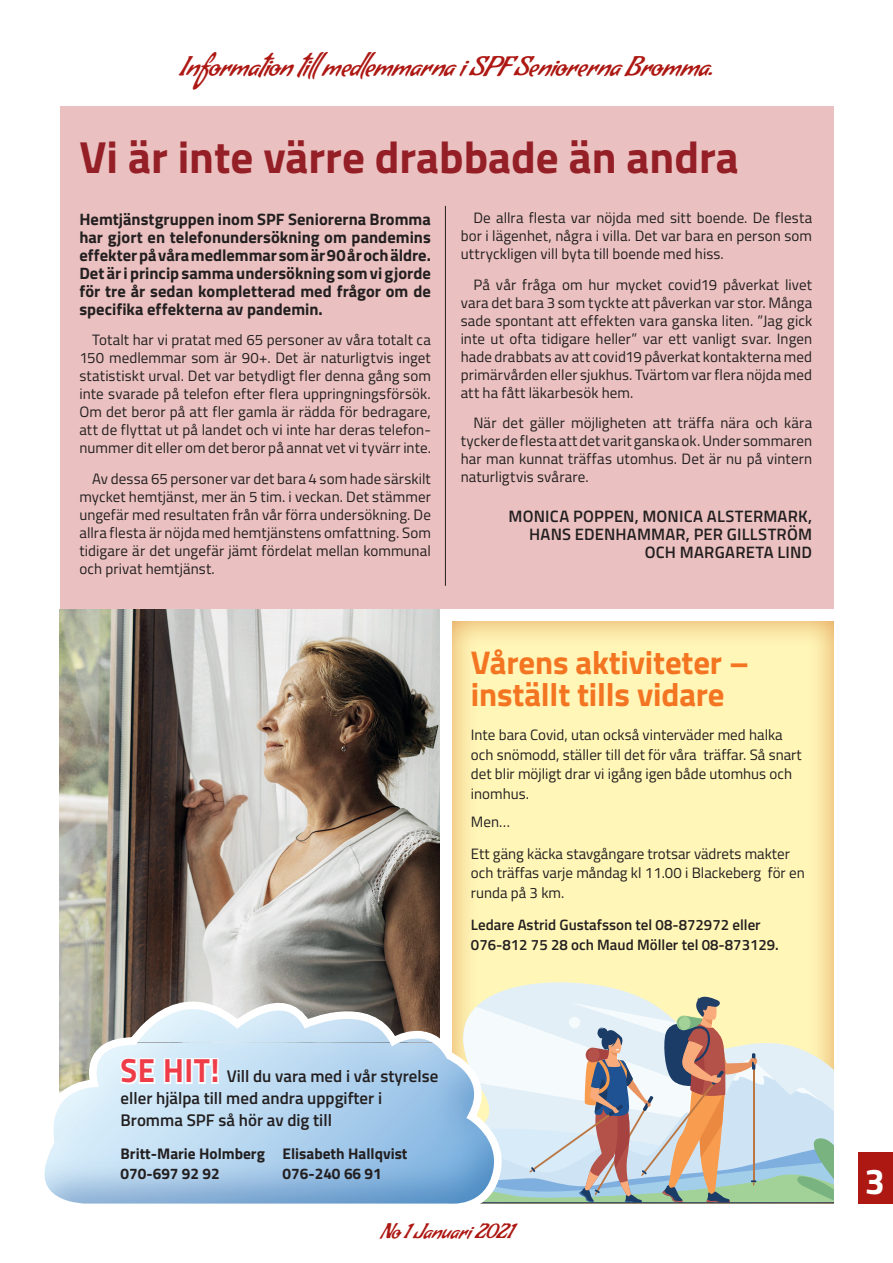
<style>
.page{position:relative;width:893px;height:1263px;background:#fff}
.page>*{position:absolute;margin:0;border:0;box-sizing:border-box;transform-origin:0 0}
.t1{font:700 45px "Titillium Web";color:#941f26}
.t2{font:700 36px "Titillium Web";color:#fff}
.t3{font:700 32.85px/32.8px "Titillium Web";letter-spacing:-.005em;color:#f47521}
.t4{font:27px "Condiment";letter-spacing:-.02em;color:#ad1813}
.t5{font:21px "Condiment";letter-spacing:-.025em;color:#ad1813}
.t6{font:600 16.95px/21.6px "Titillium Web";color:#231f20}
.t7{font:700 16.5px/18px "Titillium Web";color:#231f20;text-align:justify}
.t8{font:600 16.5px/18px "Titillium Web";letter-spacing:.01em;color:#231f20;text-align:right}
.t9{font:700 15.45px/20px "Titillium Web";color:#231f20}
.t10{font:15px/18px "Titillium Web";color:#231f20;text-align:justify}
.t11{font:600 15px/19.5px "Titillium Web";color:#231f20}
.s1{font-weight:700;font-size:33.6px;color:#fff}
</style>
<div class="page">
<div style="left:60px;top:106px;width:773px;height:503px;background:#eac1c0"></div>
<div style="left:452px;top:618px;width:384px;height:586px;background:#d16a1c;opacity:.6"></div>
<div style="left:859px;top:1152px;width:34px;height:51px;background:#ad1813"></div>
<hr style="left:445px;top:206px;width:1px;height:380px;background:#231f20">
<img style="left:60px;top:609px;width:379px;height:390px">
<svg style="left:452px;top:982px;width:381px;height:12px;background:#f7f2c4"></svg>
<svg style="left:452px;top:994px;width:381px;height:209px;background:#cccec8"></svg>
<div style="left:36px;top:999px;width:462px;height:193px;background:#fff;opacity:.75"></div>
<div style="left:37px;top:1013px;width:467px;height:199px;background:#fff;opacity:.75"></div>
<h3 class="t4" style="left:179px;top:50px;width:536px">Information till medlemmarna i SPF Seniorerna Bromma.</h3>
<h1 class="t1" style="left:79px;top:123px;width:661px">Vi är inte värre drabbade än andra</h1>
<p class="t7" style="left:79px;top:209px;width:353px">Hemtjänstgruppen inom SPF Seniorerna Bromma har gjort en telefonundersökning om pandemins effekter på våra medlemmar som är 90 år och äldre.<br>Det är i princip samma undersökning som vi gjorde för tre år sedan kompletterad med frågor om de specifika effekterna av pandemin.</p>
<p class="t10" style="left:79px;top:330px;width:353px;text-indent:13px">Totalt har vi pratat med 65 personer av våra totalt ca 150 medlemmar som är 90+. Det är naturligtvis inget statistiskt urval. Det var betydligt fler denna gång som inte svarade på telefon efter flera uppringningsförsök.<br>Om det beror på att fler gamla är rädda för bedragare, att de flyttat ut på landet och vi inte har deras telefon&shy;nummer dit eller om det beror på annat vet vi tyvärr inte.</p>
<p class="t10" style="left:79px;top:469px;width:353px;text-indent:13px">Av dessa 65 personer var det bara 4 som hade särskilt mycket hemtjänst, mer än 5 tim. i veckan. Det stämmer ungefär med resultaten från vår förra undersökning. De allra flesta är nöjda med hemtjänstens omfattning. Som tidigare är det ungefär jämt fördelat mellan kommunal och privat hemtjänst.</p>
<p class="t10" style="left:461px;top:208px;width:353px;text-indent:13px">De allra flesta var nöjda med sitt boende. De flesta bor i lägenhet, några i villa. Det var bara en person som uttryckligen vill byta till boende med hiss.</p>
<p class="t10" style="left:461px;top:275px;width:353px;text-indent:13px">På vår fråga om hur mycket covid19 påverkat livet vara det bara 3 som tyckte att påverkan var stor. Många sade spontant att effekten vara ganska liten. ”Jag gick inte ut ofta tidigare heller” var ett vanligt svar. Ingen hade drabbats av att covid19 påverkat kontakterna med primärvården eller sjukhus. Tvärtom var flera nöjda med att ha fått läkarbesök hem.</p>
<p class="t10" style="left:461px;top:413px;width:353px;text-indent:13px">När det gäller möjligheten att träffa nära och kära tycker de flesta att det varit ganska ok. Under sommaren har man kunnat träffas utomhus. Det är nu på vintern naturligtvis svårare.</p>
<p class="t8" style="left:509px;top:506px;width:305px">MONICA POPPEN, MONICA ALSTERMARK,<br>HANS EDENHAMMAR, PER GILLSTRÖM<br>OCH MARGARETA LIND</p>
<h3 class="t3" style="left:471px;top:644px;width:280px">Vårens aktiviteter – inställt tills vidare</h3>
<p class="t10" style="left:471px;top:724px;width:332px;line-height:19.5px;text-align:left">Inte bara Covid, utan också vinterväder med halka och snömodd, ställer till det för våra träffar. Så snart det blir möjligt drar vi igång igen både utomhus och inomhus.</p>
<p class="t10" style="left:471px;top:804px;width:320px;line-height:32.2px">Men…<br>Ett gäng käcka stavgångare trotsar vädrets makter</p>
<p class="t10" style="left:471px;top:862px;width:335px;line-height:19.5px">och träffas varje måndag kl 11.00 i Blackeberg för en runda på 3 km.</p>
<p class="t11" style="left:471px;top:914px;width:309px">Ledare Astrid Gustafsson tel 08-872972 eller<br>076-812 75 28 och Maud Möller tel 08-873129.</p>
<p class="t6" style="left:121px;top:1065px;width:319px"><span class="s1">SE HIT!</span> Vill du vara med i vår styrelse eller hjälpa till med andra uppgifter i<br>Bromma SPF så hör av dig till</p>
<p class="t9" style="left:121px;top:1142px;width:288px">Britt-Marie Holmberg Elisabeth Hallqvist<br>070-697 92 92</p>
<p class="t9" style="left:283px;top:1162px;width:101px">076-240 66 91</p>
<h3 class="t5" style="left:380px;top:1219px;width:134px">No 1 Januari 2021</h3>
<h2 class="t2" style="left:865px;top:1154px;width:22px">3</h2>
</div>
